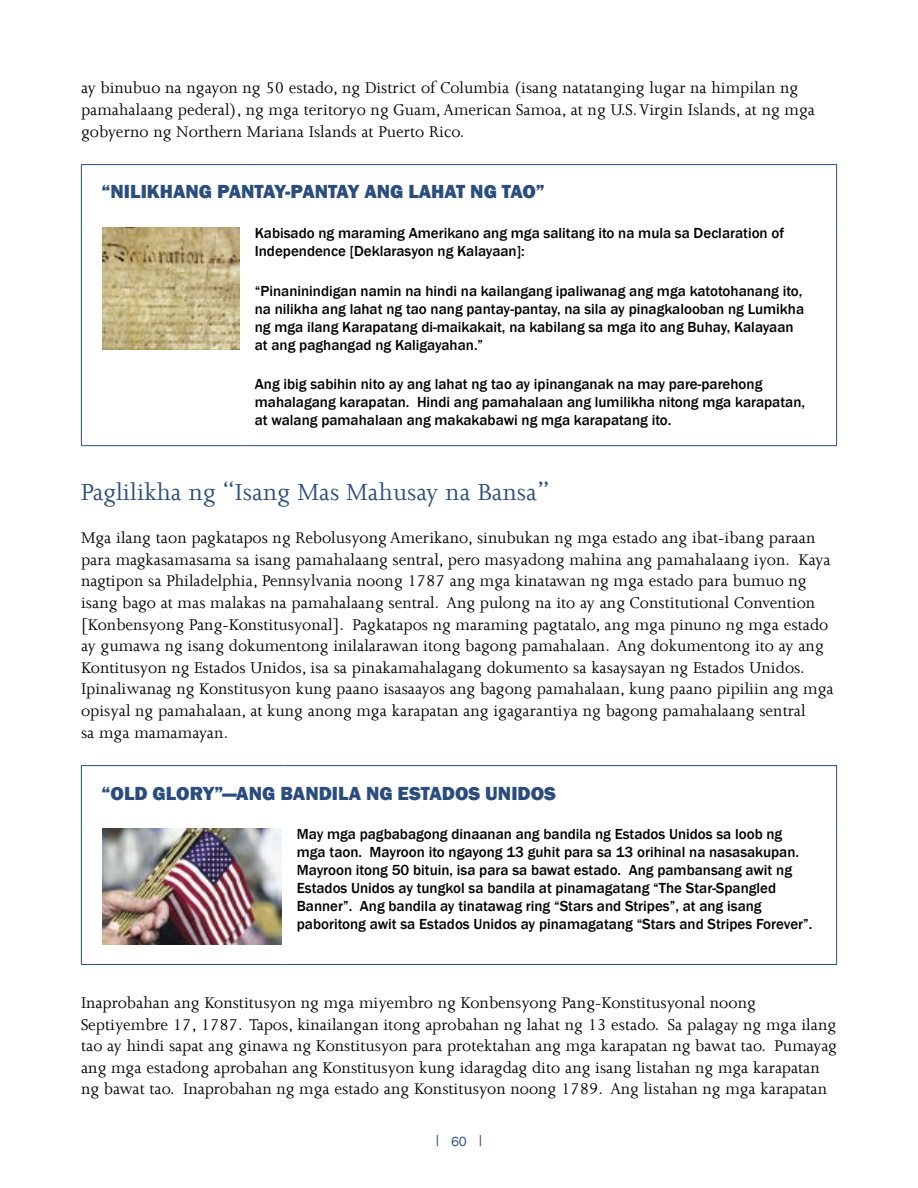
<style>
.page{position:relative;width:918px;height:1188px;background:#fff}
.page>*{position:absolute;margin:0;border:0;box-sizing:border-box;transform-origin:0 0}
.t1{font:27px "Joanna";color:#2a4d7d}
.Heading_2{font:800 19.5px "Franklin Gothic";color:#2a4d7d}
.t2{font:18px/21.6px "Joanna";color:#000}
.t3{font:500 15px/18px "Franklin Gothic";color:#000}
.t4{font:13.5px "Franklin Gothic";color:#2a4d7d}
</style>
<div class="page">
<hr style="left:81px;top:164px;width:160px;height:1px;background:#2a4d7d">
<hr style="left:81px;top:165px;width:1px;height:63px;background:#2a4d7d">
<hr style="left:241px;top:164px;width:596px;height:1px;background:#2a4d7d">
<hr style="left:836px;top:165px;width:1px;height:63px;background:#2a4d7d">
<hr style="left:81px;top:228px;width:1px;height:217px;background:#2a4d7d">
<hr style="left:81px;top:445px;width:160px;height:1px;background:#2a4d7d">
<hr style="left:836px;top:228px;width:1px;height:217px;background:#2a4d7d">
<hr style="left:241px;top:445px;width:596px;height:1px;background:#2a4d7d">
<img style="left:103px;top:228px;width:136px;height:121px">
<hr style="left:81px;top:765px;width:202px;height:1px;background:#2a4d7d">
<hr style="left:81px;top:766px;width:1px;height:63px;background:#2a4d7d">
<hr style="left:283px;top:765px;width:554px;height:1px;background:#2a4d7d">
<hr style="left:836px;top:766px;width:1px;height:63px;background:#2a4d7d">
<hr style="left:81px;top:829px;width:1px;height:135px;background:#2a4d7d">
<hr style="left:81px;top:964px;width:202px;height:1px;background:#2a4d7d">
<hr style="left:836px;top:829px;width:1px;height:135px;background:#2a4d7d">
<hr style="left:283px;top:964px;width:554px;height:1px;background:#2a4d7d">
<img style="left:103px;top:829px;width:178px;height:115px">
<p class="t2" style="left:81px;top:77px;width:736px">ay binubuo na ngayon ng 50 estado, ng District of Columbia (isang natatanging lugar na himpilan ng pamahalaang pederal), ng mga teritoryo ng Guam, American Samoa, at ng U.S. Virgin Islands, at ng mga gobyerno ng Northern Mariana Islands at Puerto Rico.</p>
<p class="Heading_2" style="left:102px;top:179px;width:445px">“NILIKHANG PANTAY-PANTAY ANG LAHAT NG TAO”</p>
<p class="t3" style="left:255px;top:224px;width:531px">Kabisado ng maraming Amerikano ang mga salitang ito na mula sa Declaration of<br>Independence [Deklarasyon ng Kalayaan]:</p>
<p class="t3" style="left:255px;top:282px;width:551px">“Pinaninindigan namin na hindi na kailangang ipaliwanag ang mga katotohanang ito, na nilikha ang lahat ng tao nang pantay-pantay, na sila ay pinagkalooban ng Lumikha ng mga ilang Karapatang di-maikakait, na kabilang sa mga ito ang Buhay, Kalayaan at ang paghangad ng Kaligayahan.”</p>
<p class="t3" style="left:255px;top:376px;width:552px">Ang ibig sabihin nito ay ang lahat ng tao ay ipinanganak na may pare-parehong mahalagang karapatan. Hindi ang pamahalaan ang lumilikha nitong mga karapatan, at walang pamahalaan ang makakabawi ng mga karapatang ito.</p>
<p class="t1" style="left:81px;top:475px;width:470px">Paglilikha ng “Isang Mas Mahusay na Bansa”</p>
<p class="t2" style="left:81px;top:526px;width:754px">Mga ilang taon pagkatapos ng Rebolusyong Amerikano, sinubukan ng mga estado ang ibat-ibang paraan para magkasamasama sa isang pamahalaang sentral, pero masyadong mahina ang pamahalaang iyon. Kaya nagtipon sa Philadelphia, Pennsylvania noong 1787 ang mga kinatawan ng mga estado para bumuo ng isang bago at mas malakas na pamahalaang sentral. Ang pulong na ito ay ang Constitutional Convention [Konbensyong Pang-Konstitusyonal]. Pagkatapos ng maraming pagtatalo, ang mga pinuno ng mga estado ay gumawa ng isang dokumentong inilalarawan itong bagong pamahalaan. Ang dokumentong ito ay ang Kontitusyon ng Estados Unidos, isa sa pinakamahalagang dokumento sa kasaysayan ng Estados Unidos.<br>Ipinaliwanag ng Konstitusyon kung paano isasaayos ang bagong pamahalaan, kung paano pipiliin ang mga opisyal ng pamahalaan, at kung anong mga karapatan ang igagarantiya ng bagong pamahalaang sentral<br>sa mga mamamayan.</p>
<p class="Heading_2" style="left:102px;top:780px;width:456px">“OLD GLORY”—ANG BANDILA NG ESTADOS UNIDOS</p>
<p class="t3" style="left:297px;top:825px;width:517px">May mga pagbabagong dinaanan ang bandila ng Estados Unidos sa loob ng mga taon. Mayroon ito ngayong 13 guhit para sa 13 orihinal na nasasakupan.<br>Mayroon itong 50 bituin, isa para sa bawat estado. Ang pambansang awit ng Estados Unidos ay tungkol sa bandila at pinamagatang “The Star-Spangled Banner”. Ang bandila ay tinatawag ring “Stars and Stripes”, at ang isang paboritong awit sa Estados Unidos ay pinamagatang “Stars and Stripes Forever”.</p>
<p class="t2" style="left:81px;top:991px;width:757px">Inaprobahan ang Konstitusyon ng mga miyembro ng Konbensyong Pang-Konstitusyonal noong Septiyembre 17, 1787. Tapos, kinailangan itong aprobahan ng lahat ng 13 estado. Sa palagay ng mga ilang tao ay hindi sapat ang ginawa ng Konstitusyon para protektahan ang mga karapatan ng bawat tao. Pumayag ang mga estadong aprobahan ang Konstitusyon kung idaragdag dito ang isang listahan ng mga karapatan ng bawat tao. Inaprobahan ng mga estado ang Konstitusyon noong 1789. Ang listahan ng mga karapatan</p>
<p class="t4" style="left:434px;top:1132px;width:51px">| 60 |</p>
</div>
